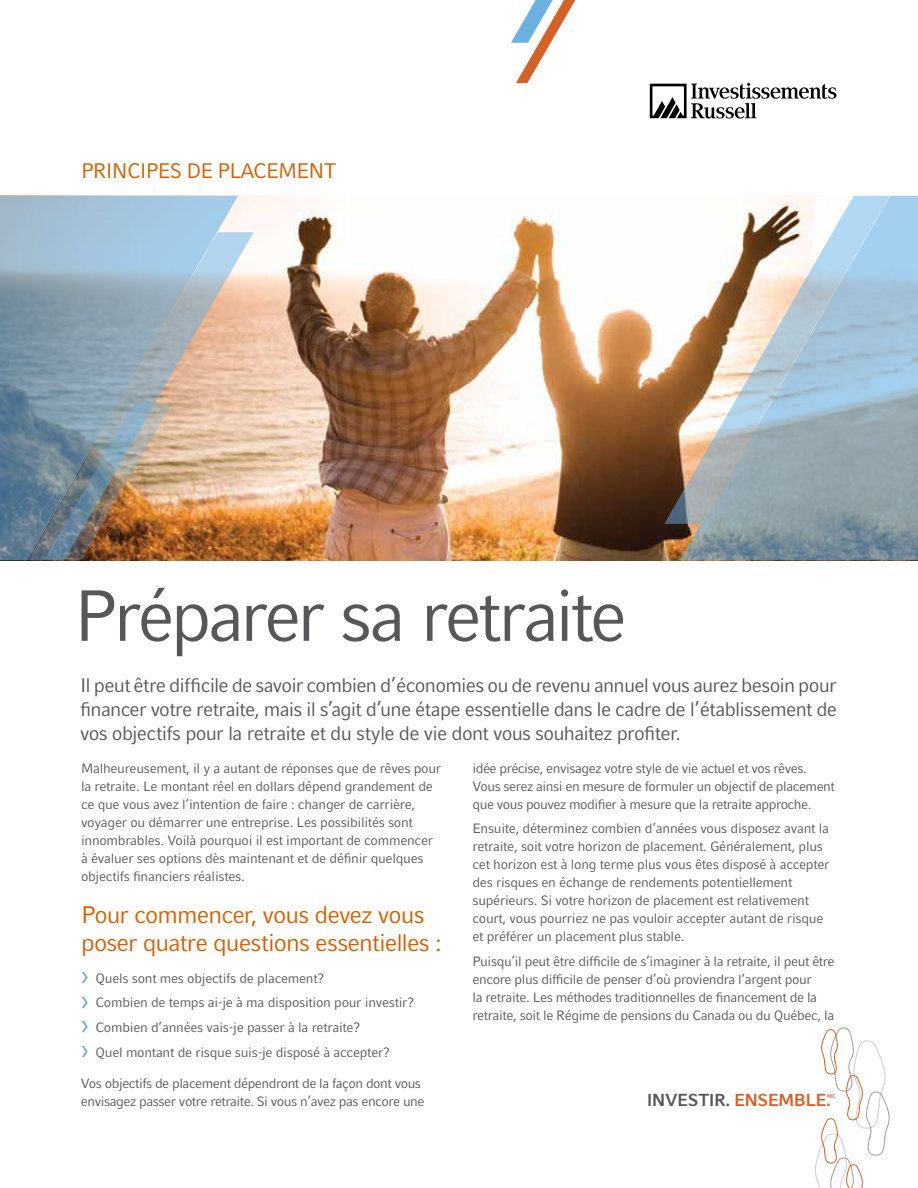
<style>
.page{position:relative;width:918px;height:1188px;background:#fff}
.page>*{position:absolute;margin:0;border:0;box-sizing:border-box;transform-origin:0 0}
.t1{font:72px "Compatil Fact LT Pro";letter-spacing:-.06em;color:#555759}
.t2{font:24px/28.5px "Compatil Fact LT Pro";letter-spacing:-.035em;color:#d75f00}
.t3{font:21px "Compatil Fact LT Pro";letter-spacing:-.04em;color:#d75f00}
.t4{font:19.5px/24px "Compatil Fact LT Pro";letter-spacing:-.035em;color:#555759;text-align:justify}
.t5{font:700 17.4px "Compatil Fact LT Pro";letter-spacing:-.035em;color:#555759}
.t6{font:13.5px/18px "Compatil Fact LT Pro";letter-spacing:-.02em;color:#555759}
.t7{font:700 5.4px "Compatil Fact LT Pro";color:#d56127}
.s1{font-size:27px;color:#6aa6cb}
.s2{font-weight:700;font-size:27px;color:#6aa6cb}
.s3{color:#d56127}
</style>
<div class="page">
<svg style="left:511px;top:0;width:64px;height:83px"></svg>
<svg style="left:650px;top:83px;width:186px;height:35px"></svg>
<svg style="left:815px;top:1027px;width:75px;height:161px"></svg>
<img style="left:238px;top:196px;width:442px;height:364px">
<svg style="left:0;top:196px;width:238px;height:364px"></svg>
<svg style="left:680px;top:196px;width:238px;height:364px"></svg>
<img style="left:28px;top:232px;width:226px;height:328px">
<svg style="left:664px;top:196px;width:226px;height:328px"></svg>
<img style="left:44px;top:404px;width:128px;height:156px">
<h3 class="t3" style="left:81px;top:158px;width:257px">PRINCIPES DE PLACEMENT</h3>
<h1 class="t1" style="left:73px;top:574px;width:555px">Préparer sa retraite</h1>
<p class="t4" style="left:80px;top:673px;width:758px">Il peut être difficile de savoir combien d’économies ou de revenu annuel vous aurez besoin pour financer votre retraite, mais il s’agit d’une étape essentielle dans le cadre de l’établissement de vos objectifs pour la retraite et du style de vie dont vous souhaitez profiter.</p>
<p class="t6" style="left:81px;top:759px;width:362px">Malheureusement, il y a autant de réponses que de rêves pour la retraite. Le montant réel en dollars dépend grandement de ce que vous avez l’intention de faire : changer de carrière, voyager ou démarrer une entreprise. Les possibilités sont innombrables. Voilà pourquoi il est important de commencer à évaluer ses options dès maintenant et de définir quelques objectifs financiers réalistes.</p>
<h2 class="t2" style="left:81px;top:900px;width:362px">Pour commencer, vous devez vous poser quatre questions essentielles :</h2>
<p class="t6" style="left:81px;top:966px;width:335px;line-height:24.8px"><span class="s1">›</span><span class="s2">›</span> Quels sont mes objectifs de placement?<br><span class="s1">›</span><span class="s2">›</span> Combien de temps ai-je à ma disposition pour investir? <span class="s1">›</span><span class="s2">›</span> Combien d’années vais-je passer à la retraite?<br><span class="s1">›</span><span class="s2">›</span> Quel montant de risque suis-je disposé à accepter?</p>
<p class="t6" style="left:81px;top:1075px;width:345px">Vos objectifs de placement dépendront de la façon dont vous envisagez passer votre retraite. Si vous n’avez pas encore une</p>
<p class="t6" style="left:472px;top:759px;width:364px">idée précise, envisagez votre style de vie actuel et vos rêves.<br>Vous serez ainsi en mesure de formuler un objectif de placement que vous pouvez modifier à mesure que la retraite approche.</p>
<p class="t6" style="left:472px;top:820px;width:359px">Ensuite, déterminez combien d’années vous disposez avant la retraite, soit votre horizon de placement. Généralement, plus cet horizon est à long terme plus vous êtes disposé à accepter des risques en échange de rendements potentiellement supérieurs. Si votre horizon de placement est relativement court, vous pourriez ne pas vouloir accepter autant de risque et préférer un placement plus stable.</p>
<p class="t6" style="left:472px;top:953px;width:364px">Puisqu’il peut être difficile de s’imaginer à la retraite, il peut être encore plus difficile de penser d’où proviendra l’argent pour<br>la retraite. Les méthodes traditionnelles de financement de la retraite, soit le Régime de pensions du Canada ou du Québec, la</p>
<p class="t7" style="left:827px;top:1093px;width:10px">MC</p>
<p class="t5" style="left:647px;top:1090px;width:186px">INVESTIR. <span class="s3">ENSEMBLE.</span></p>
</div>
